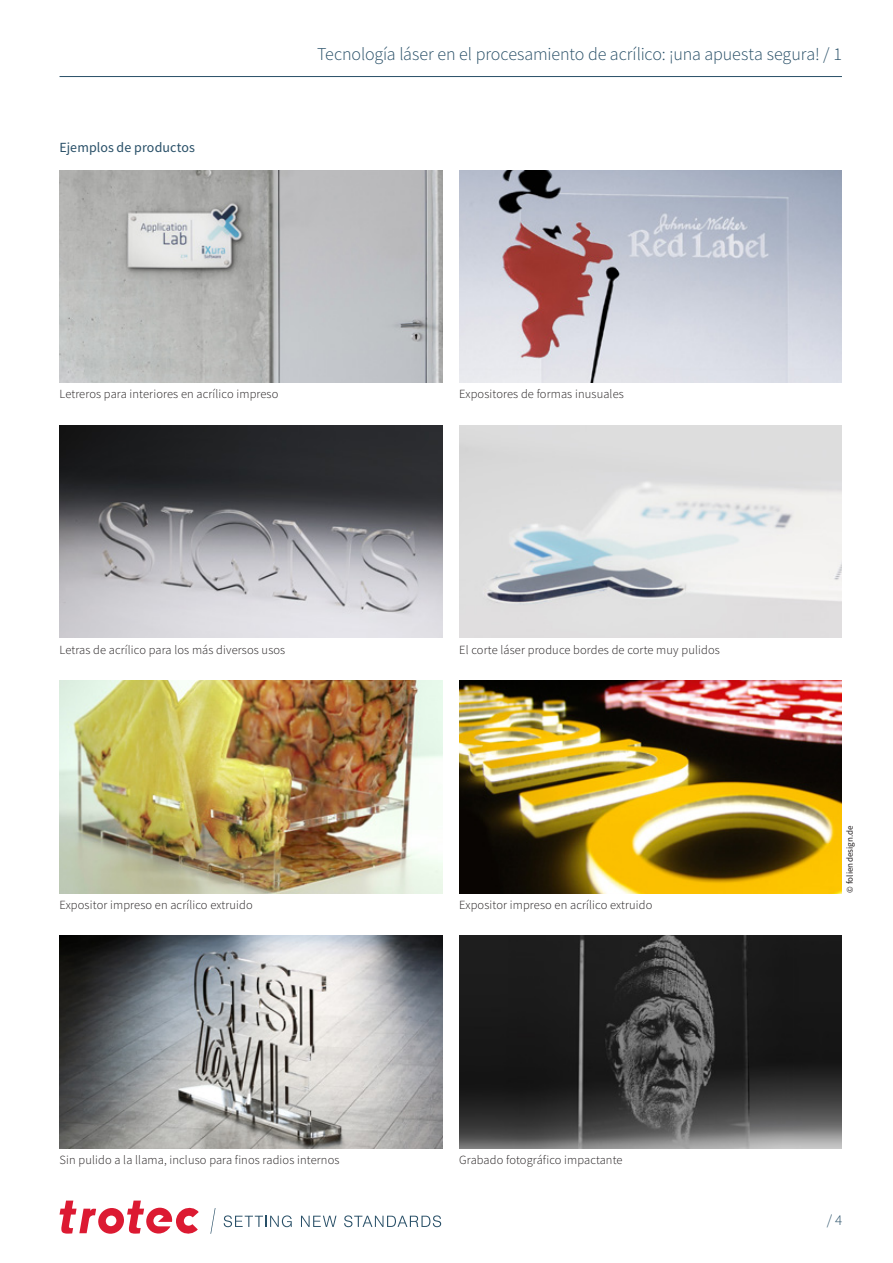
<style>
.page{position:relative;width:893px;height:1263px;background:#fff}
.page>*{position:absolute;margin:0;border:0;box-sizing:border-box;transform-origin:0 0}
.t1{font:300 18px "Source Sans Pro";letter-spacing:-.005em;color:#284f67}
.t2{font:300 15px "Source Sans Pro";color:#284f67}
.t3{font:13.95px "Source Sans Pro";letter-spacing:.005em;color:#284f67}
.t4{font:300 12.45px "Source Sans Pro";letter-spacing:.01em;color:#231f20}
.t5{font:9px "Source Sans Pro";letter-spacing:.01em;color:#231f20}
</style>
<div class="page">
<svg style="left:210px;top:1208px;width:5px;height:26px"></svg>
<svg style="left:224px;top:1215px;width:68px;height:12px"></svg>
<svg style="left:301px;top:1216px;width:35px;height:11px"></svg>
<svg style="left:344px;top:1215px;width:97px;height:12px"></svg>
<svg style="left:60px;top:1200px;width:139px;height:34px"></svg>
<hr style="left:60px;top:76px;width:782px;height:1px;background:#284f67">
<img style="left:459px;top:170px;width:383px;height:213px">
<img style="left:459px;top:425px;width:383px;height:213px">
<img style="left:459px;top:680px;width:383px;height:213px">
<img style="left:459px;top:935px;width:383px;height:213px">
<img style="left:60px;top:170px;width:382px;height:213px">
<img style="left:60px;top:425px;width:382px;height:213px">
<img style="left:60px;top:680px;width:382px;height:213px">
<img style="left:60px;top:935px;width:382px;height:213px">
<p class="t3" style="left:60px;top:139px;width:137px">Ejemplos de productos</p>
<h1 class="t1" style="left:317px;top:43px;width:526px">Tecnología láser en el procesamiento de acrílico: ¡una apuesta segura! / 1</h1>
<p class="t4" style="left:60px;top:387px;width:220px">Letreros para interiores en acrílico impreso</p>
<p class="t4" style="left:459px;top:387px;width:166px">Expositores de formas inusuales</p>
<p class="t4" style="left:60px;top:642px;width:227px">Letras de acrílico para los más diversos usos</p>
<p class="t4" style="left:60px;top:897px;width:195px">Expositor impreso en acrílico extruido</p>
<p class="t4" style="left:459px;top:642px;width:262px">El corte láser produce bordes de corte muy pulidos</p>
<p class="t4" style="left:459px;top:897px;width:195px">Expositor impreso en acrílico extruido</p>
<p class="t5" style="left:844px;top:893px;width:69px;rotate:-90deg">© foliendesign.de</p>
<p class="t4" style="left:60px;top:1152px;width:281px">Sin pulido a la llama, incluso para finos radios internos</p>
<p class="t4" style="left:459px;top:1152px;width:165px">Grabado fotográfico impactante</p>
<p class="t2" style="left:827px;top:1211px;width:17px">/ 4</p>
</div>
